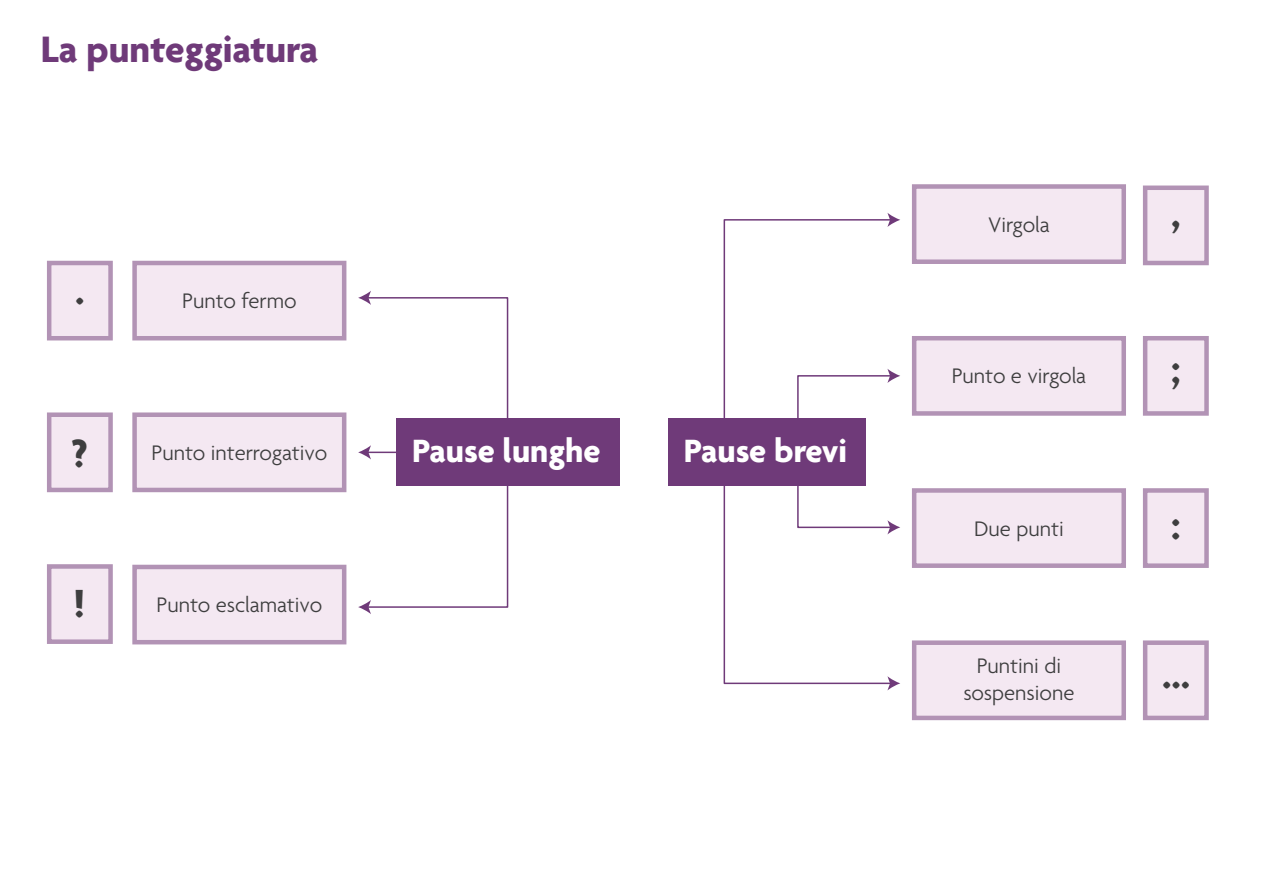
<style>
.page{position:relative;width:1263px;height:893px;background:#fff}
.page>*{position:absolute;margin:0;border:0;box-sizing:border-box;transform-origin:0 0}
.t1{font:700 42.45px "Agenda";color:#3e3e3f}
.t2{font:700 39.75px "Agenda";color:#6f3a79}
.t3{font:700 34.8px "Agenda";color:#fff}
.t4{font:300 22.8px/27.3px "Agenda";color:#3e3e3f;text-align:center}
</style>
<div class="page">
<svg style="left:723px;top:213px;width:177px;height:206px"></svg>
<div style="left:397px;top:419px;width:223px;height:67px;background:#6f3a79"></div>
<div style="left:668px;top:419px;width:198px;height:67px;background:#6f3a79"></div>
<div style="left:132px;top:261px;width:214px;height:79px;background:#f4e8f2;border:4px solid #b293b5"></div>
<div style="left:132px;top:412px;width:214px;height:80px;background:#f4e8f2;border:4px solid #b293b5"></div>
<div style="left:132px;top:565px;width:214px;height:79px;background:#f4e8f2;border:4px solid #b293b5"></div>
<div style="left:912px;top:184px;width:214px;height:80px;background:#f4e8f2;border:4px solid #b293b5"></div>
<div style="left:912px;top:336px;width:214px;height:80px;background:#f4e8f2;border:4px solid #b293b5"></div>
<div style="left:912px;top:488px;width:214px;height:80px;background:#f4e8f2;border:4px solid #b293b5"></div>
<div style="left:912px;top:640px;width:214px;height:80px;background:#f4e8f2;border:4px solid #b293b5"></div>
<div style="left:47px;top:261px;width:66px;height:79px;background:#f4e8f2;border:4px solid #b293b5"></div>
<div style="left:1143px;top:186px;width:66px;height:79px;background:#f4e8f2;border:4px solid #b293b5"></div>
<div style="left:1143px;top:336px;width:66px;height:80px;background:#f4e8f2;border:4px solid #b293b5"></div>
<div style="left:1143px;top:488px;width:66px;height:80px;background:#f4e8f2;border:4px solid #b293b5"></div>
<div style="left:1143px;top:640px;width:66px;height:80px;background:#f4e8f2;border:4px solid #b293b5"></div>
<div style="left:47px;top:412px;width:66px;height:80px;background:#f4e8f2;border:4px solid #b293b5"></div>
<div style="left:47px;top:564px;width:66px;height:80px;background:#f4e8f2;border:4px solid #b293b5"></div>
<svg style="left:358px;top:291px;width:151px;height:136px"></svg>
<svg style="left:358px;top:478px;width:151px;height:136px"></svg>
<hr style="left:367px;top:452px;width:41px;height:1px;background:#6f3a79">
<svg style="left:358px;top:445px;width:13px;height:14px"></svg>
<svg style="left:723px;top:486px;width:177px;height:204px"></svg>
<h2 class="t2" style="left:41px;top:28px;width:279px">La punteggiatura</h2>
<h1 class="t1" style="left:75px;top:267px;width:11px">.</h1>
<h1 class="t1" style="left:71px;top:431px;width:19px">?</h1>
<h1 class="t1" style="left:73px;top:580px;width:14px">!</h1>
<p class="t4" style="left:182px;top:289px;width:116px">Punto fermo</p>
<p class="t4" style="left:152px;top:440px;width:177px">Punto interrogativo</p>
<p class="t4" style="left:156px;top:593px;width:167px">Punto esclamativo</p>
<h3 class="t3" style="left:412px;top:432px;width:190px">Pause lunghe</h3>
<h3 class="t3" style="left:684px;top:432px;width:165px">Pause brevi</h3>
<p class="t4" style="left:988px;top:212px;width:63px">Virgola</p>
<h1 class="t1" style="left:1171px;top:190px;width:11px">,</h1>
<p class="t4" style="left:952px;top:364px;width:136px">Punto e virgola</p>
<h1 class="t1" style="left:1171px;top:347px;width:11px">;</h1>
<p class="t4" style="left:974px;top:516px;width:91px">Due punti</p>
<h1 class="t1" style="left:1171px;top:502px;width:11px">:</h1>
<p class="t4" style="left:963px;top:653px;width:113px">Puntini di sospensione</p>
<h1 class="t1" style="left:1162px;top:651px;width:30px">...</h1>
</div>
